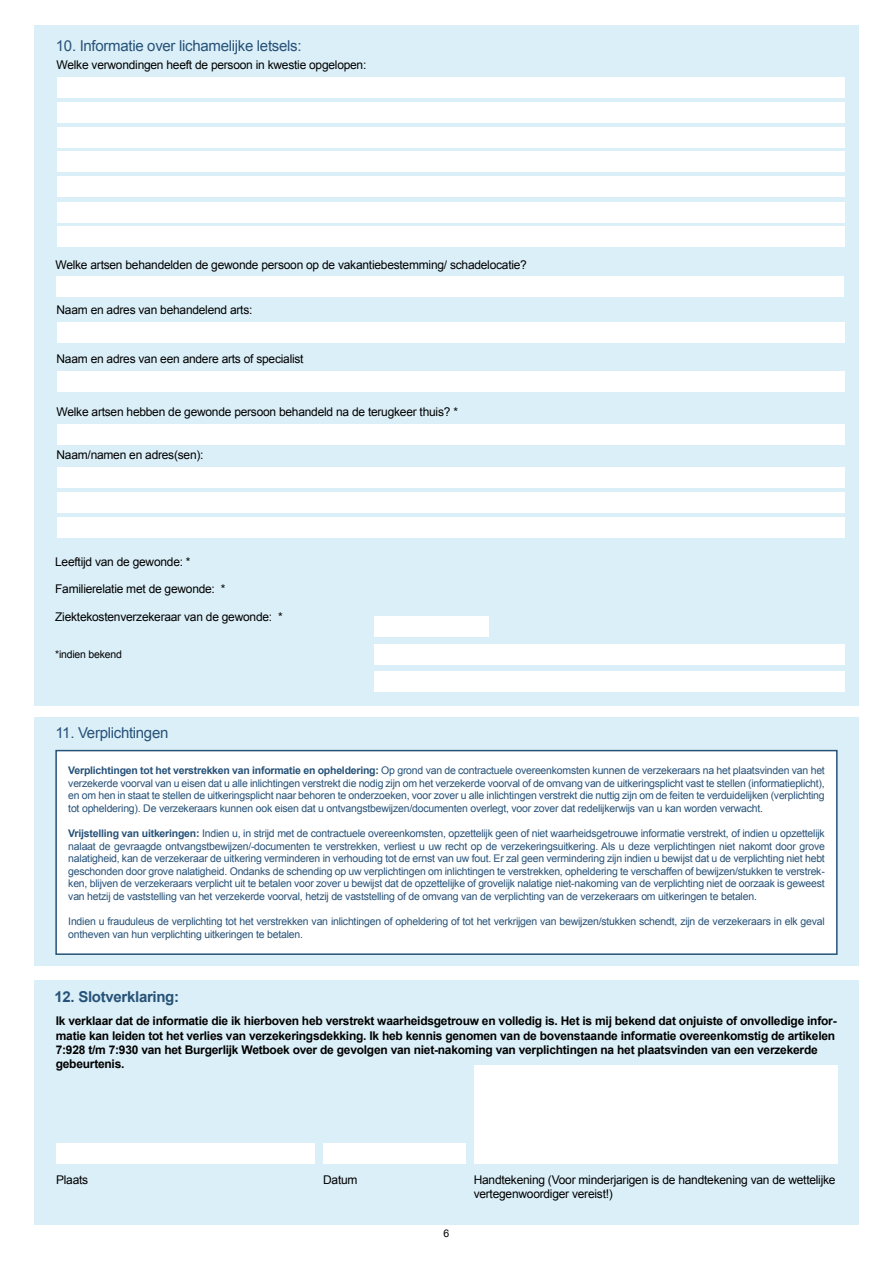
<style>
.page{position:relative;width:893px;height:1263px;background:#fff}
.page>*{position:absolute;margin:0;border:0;box-sizing:border-box;transform-origin:0 0}
.t1{font:15px "Arial";letter-spacing:-.02em;color:#275278}
.t2{font:700 15px "Arial";letter-spacing:-.02em;color:#275278}
.t3{font:12px/14.4px "Arial";letter-spacing:-.02em;color:#000}
.t4{font:700 12px/14.4px "Arial";letter-spacing:-.02em;color:#000}
.t5{font:10.5px/12.6px "Arial";letter-spacing:-.02em;color:#275278;text-align:justify}
.t6{font:10.5px "Arial";letter-spacing:-.02em;color:#000}
.s1{font-weight:700}
</style>
<div class="page">
<div style="left:34px;top:26px;width:825px;height:680px;background:#dbeff8"></div>
<div style="left:57px;top:77px;width:787px;height:21px;background:#fff"></div>
<div style="left:57px;top:322px;width:787px;height:21px;background:#fff"></div>
<div style="left:57px;top:424px;width:787px;height:21px;background:#fff"></div>
<div style="left:57px;top:102px;width:787px;height:21px;background:#fff"></div>
<div style="left:57px;top:127px;width:787px;height:21px;background:#fff"></div>
<div style="left:57px;top:151px;width:787px;height:21px;background:#fff"></div>
<div style="left:57px;top:176px;width:787px;height:21px;background:#fff"></div>
<div style="left:57px;top:202px;width:787px;height:21px;background:#fff"></div>
<div style="left:57px;top:467px;width:787px;height:21px;background:#fff"></div>
<div style="left:57px;top:492px;width:787px;height:21px;background:#fff"></div>
<div style="left:57px;top:517px;width:787px;height:20px;background:#fff"></div>
<div style="left:375px;top:616px;width:114px;height:21px;background:#fff"></div>
<div style="left:375px;top:644px;width:470px;height:21px;background:#fff"></div>
<div style="left:375px;top:671px;width:470px;height:21px;background:#fff"></div>
<div style="left:57px;top:226px;width:787px;height:21px;background:#fff"></div>
<div style="left:56px;top:276px;width:788px;height:21px;background:#fff"></div>
<div style="left:57px;top:371px;width:787px;height:21px;background:#fff"></div>
<div style="left:34px;top:717px;width:825px;height:249px;background:#dbeff8"></div>
<div style="left:34px;top:980px;width:825px;height:245px;background:#dbeff8"></div>
<div style="left:55px;top:750px;width:783px;height:205px;background:#fff;border:2px solid #275278"></div>
<div style="left:56px;top:1143px;width:259px;height:21px;background:#fff"></div>
<div style="left:323px;top:1143px;width:143px;height:21px;background:#fff"></div>
<div style="left:474px;top:1065px;width:364px;height:99px;background:#fff"></div>
<h1 class="t1" style="left:56px;top:36px;width:247px">10. Informatie over lichamelijke letsels:</h1>
<p class="t3" style="left:57px;top:58px;width:311px">Welke verwondingen heeft de persoon in kwestie opgelopen:</p>
<p class="t3" style="left:55px;top:257px;width:473px">Welke artsen behandelden de gewonde persoon op de vakantiebestemming/ schadelocatie?</p>
<p class="t3" style="left:57px;top:303px;width:197px">Naam en adres van behandelend arts:</p>
<p class="t3" style="left:57px;top:352px;width:249px">Naam en adres van een andere arts of specialist</p>
<p class="t3" style="left:57px;top:404px;width:403px">Welke artsen hebben de gewonde persoon behandeld na de terugkeer thuis? *</p>
<p class="t3" style="left:57px;top:448px;width:148px">Naam/namen en adres(sen):</p>
<p class="t3" style="left:55px;top:554px;width:137px">Leeftijd van de gewonde: *</p>
<p class="t3" style="left:55px;top:582px;width:172px">Familierelatie met de gewonde: *</p>
<p class="t3" style="left:55px;top:610px;width:229px">Ziektekostenverzekeraar van de gewonde: *</p>
<p class="t6" style="left:55px;top:648px;width:68px">*indien bekend</p>
<h1 class="t1" style="left:55px;top:723px;width:115px">11. Verplichtingen</h1>
<p class="t5" style="left:68px;top:764px;width:758px"><span class="s1">Verplichtingen tot het verstrekken van informatie en opheldering:</span> Op grond van de contractuele overeenkomsten kunnen de verzekeraars na het plaatsvinden van het verzekerde voorval van u eisen dat u alle inlichtingen verstrekt die nodig zijn om het verzekerde voorval of de omvang van de uitkeringsplicht vast te stellen (informatieplicht), en om hen in staat te stellen de uitkeringsplicht naar behoren te onderzoeken, voor zover u alle inlichtingen verstrekt die nuttig zijn om de feiten te verduidelijken (verplichting tot opheldering). De verzekeraars kunnen ook eisen dat u ontvangstbewijzen/documenten overlegt, voor zover dat redelijkerwijs van u kan worden verwacht.</p>
<p class="t5" style="left:68px;top:827px;width:758px"><span class="s1">Vrijstelling van uitkeringen:</span> Indien u, in strijd met de contractuele overeenkomsten, opzettelijk geen of niet waarheidsgetrouwe informatie verstrekt, of indien u opzettelijk nalaat de gevraagde ontvangstbewijzen/-documenten te verstrekken, verliest u uw recht op de verzekeringsuitkering. Als u deze verplichtingen niet nakomt door grove nalatigheid, kan de verzekeraar de uitkering verminderen in verhouding tot de ernst van uw fout. Er zal geen vermindering zijn indien u bewijst dat u de verplichting niet hebt geschonden door grove nalatigheid. Ondanks de schending op uw verplichtingen om inlichtingen te verstrekken, opheldering te verschaffen of bewijzen/stukken te verstrek&shy;ken, blijven de verzekeraars verplicht uit te betalen voor zover u bewijst dat de opzettelijke of grovelijk nalatige niet-nakoming van de verplichting niet de oorzaak is geweest van hetzij de vaststelling van het verzekerde voorval, hetzij de vaststelling of de omvang van de verplichting van de verzekeraars om uitkeringen te betalen.</p>
<p class="t5" style="left:68px;top:915px;width:758px">Indien u frauduleus de verplichting tot het verstrekken van inlichtingen of opheldering of tot het verkrijgen van bewijzen/stukken schendt, zijn de verzekeraars in elk geval ontheven van hun verplichting uitkeringen te betalen.</p>
<h1 class="t2" style="left:55px;top:986px;width:126px">12. Slotverklaring:</h1>
<p class="t4" style="left:56px;top:1014px;width:782px">Ik verklaar dat de informatie die ik hierboven heb verstrekt waarheidsgetrouw en volledig is. Het is mij bekend dat onjuiste of onvolledige infor&shy;matie kan leiden tot het verlies van verzekeringsdekking. Ik heb kennis genomen van de bovenstaande informatie overeenkomstig de artikelen 7:928 t/m 7:930 van het Burgerlijk Wetboek over de gevolgen van niet-nakoming van verplichtingen na het plaatsvinden van een verzekerde gebeurtenis.</p>
<p class="t3" style="left:56px;top:1172px;width:34px">Plaats</p>
<p class="t3" style="left:323px;top:1172px;width:36px">Datum</p>
<p class="t3" style="left:474px;top:1172px;width:363px">Handtekening (Voor minderjarigen is de handtekening van de wettelijke vertegenwoordiger vereist!)</p>
<p class="t6" style="left:444px;top:1226px;width:7px">6</p>
</div>
